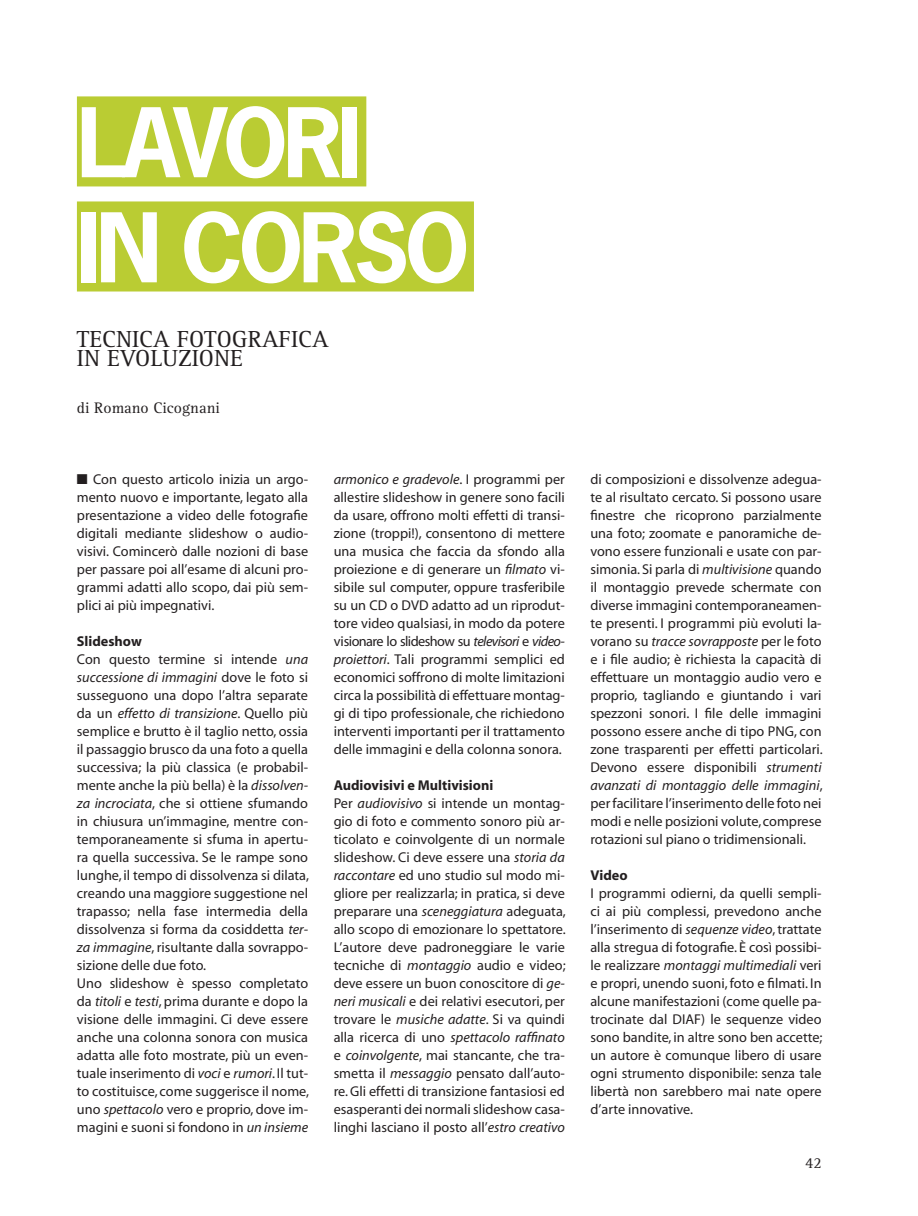
<style>
.page{position:relative;width:918px;height:1216px;background:#fff}
.page>*{position:absolute;margin:0;border:0;box-sizing:border-box;transform-origin:0 0}
.t1{font:700 90px/105px "News Gothic";letter-spacing:-.05em;color:#fff}
.t2{font:24px/19.5px "Rotis Serif";color:#231f20}
.t3{font:15.75px "Rotis Serif";color:#231f20}
.t4{font:14.25px/18px "Myriad";color:#231f20;text-align:justify}
.t5{font:700 14.25px "Myriad";color:#231f20}
.s1{font-weight:700}
.s2{font-style:italic}
</style>
<div class="page">
<div style="left:77px;top:96px;width:289px;height:90px;background:#bacc33"></div>
<div style="left:77px;top:201px;width:397px;height:90px;background:#bacc33"></div>
<h1 class="t1" style="left:77px;top:98px;width:394px">LAVORI<br>IN CORSO</h1>
<h2 class="t2" style="left:77px;top:331px;width:253px">TECNICA FOTOGRAFICA<br>IN EVOLUZIONE</h2>
<p class="t3" style="left:77px;top:402px;width:144px">di Romano Cicognani</p>
<p class="t4" style="left:77px;top:471px;width:233px">■ Con questo articolo inizia un argo&shy;mento nuovo e importante, legato alla presentazione a video delle fotografie digitali mediante slideshow o audio&shy;visivi. Comincerò dalle nozioni di base per passare poi all’esame di alcuni pro&shy;grammi adatti allo scopo, dai più sem&shy;plici ai più impegnativi.</p>
<p class="t4" style="left:77px;top:633px;width:234px;text-align:left"><span class="s1">Slideshow<br></span>Con questo termine si intende <span class="s2">una successione di immagini</span> dove le foto si susseguono una dopo l’altra separate da un <span class="s2">effetto di transizione</span>. Quello più semplice e brutto è il taglio netto, ossia il passaggio brusco da una foto a quella successiva; la più classica (e probabil&shy;mente anche la più bella) è la <span class="s2">dissolven&shy;za incrociata</span>, che si ottiene sfumando in chiusura un’immagine, mentre con&shy;temporaneamente si sfuma in apertu&shy;ra quella successiva. Se le rampe sono lunghe, il tempo di dissolvenza si dilata, creando una maggiore suggestione nel trapasso; nella fase intermedia della dissolvenza si forma da cosiddetta <span class="s2">ter&shy;za immagine</span>, risultante dalla sovrappo&shy;sizione delle due foto.<br>Uno slideshow è spesso completato da <span class="s2">titoli</span> e <span class="s2">testi</span>, prima durante e dopo la visione delle immagini. Ci deve essere anche una colonna sonora con musica adatta alle foto mostrate, più un even&shy;tuale inserimento di <span class="s2">voci</span> e <span class="s2">rumori</span>. Il tut&shy;to costituisce, come suggerisce il nome, uno <span class="s2">spettacolo</span> vero e proprio, dove im&shy;magini e suoni si fondono in <span class="s2">un insieme</span></p>
<p class="t4" style="left:333px;top:471px;width:233px"><span class="s2">armonico e gradevole</span>. I programmi per allestire slideshow in genere sono facili da usare, offrono molti effetti di transi&shy;zione (troppi!), consentono di mettere una musica che faccia da sfondo alla proiezione e di generare un <span class="s2">filmato</span> vi&shy;sibile sul computer, oppure trasferibile su un CD o DVD adatto ad un riprodut&shy;tore video qualsiasi, in modo da potere visionare lo slideshow su <span class="s2">televisori</span> e <span class="s2">video&shy;proiettori</span>. Tali programmi semplici ed economici soffrono di molte limitazioni circa la possibilità di effettuare montag&shy;gi di tipo professionale, che richiedono interventi importanti per il trattamento delle immagini e della colonna sonora.</p>
<p class="t4" style="left:333px;top:777px;width:234px;text-align:left"><span class="s1">Audiovisivi e Multivisioni<br></span>Per <span class="s2">audiovisivo</span> si intende un montag&shy;gio di foto e commento sonoro più ar&shy;ticolato e coinvolgente di un normale slideshow. Ci deve essere una <span class="s2">storia da raccontare</span> ed uno studio sul modo mi&shy;gliore per realizzarla; in pratica, si deve preparare una <span class="s2">sceneggiatura</span> adeguata, allo scopo di emozionare lo spettatore.<br>L’autore deve padroneggiare le varie tecniche di <span class="s2">montaggio</span> audio e video; deve essere un buon conoscitore di <span class="s2">ge&shy;neri musicali</span> e dei relativi esecutori, per trovare le <span class="s2">musiche adatte</span>. Si va quindi alla ricerca di uno <span class="s2">spettacolo raffinato </span>e <span class="s2">coinvolgente</span>, mai stancante, che tra&shy;smetta il <span class="s2">messaggio</span> pensato dall’auto&shy;re. Gli effetti di transizione fantasiosi ed esasperanti dei normali slideshow casa&shy;linghi lasciano il posto all’<span class="s2">estro creativo</span></p>
<p class="t4" style="left:590px;top:471px;width:234px">di composizioni e dissolvenze adegua&shy;te al risultato cercato. Si possono usare finestre che ricoprono parzialmente una foto; zoomate e panoramiche de&shy;vono essere funzionali e usate con par&shy;simonia. Si parla di <span class="s2">multivisione</span> quando il montaggio prevede schermate con diverse immagini contemporaneamen&shy;te presenti. I programmi più evoluti la&shy;vorano su <span class="s2">tracce sovrapposte</span> per le foto e i file audio; è richiesta la capacità di effettuare un montaggio audio vero e proprio, tagliando e giuntando i vari spezzoni sonori. I file delle immagini possono essere anche di tipo PNG, con zone trasparenti per effetti particolari.<br>Devono essere disponibili <span class="s2">strumenti avanzati di montaggio delle immagini</span>, per facilitare l’inserimento delle foto nei modi e nelle posizioni volute, comprese rotazioni sul piano o tridimensionali.</p>
<p class="t5" style="left:590px;top:869px;width:39px">Video</p>
<p class="t4" style="left:590px;top:885px;width:233px">I programmi odierni, da quelli sempli&shy;ci ai più complessi, prevedono anche l’inserimento di <span class="s2">sequenze video</span>, trattate alla stregua di fotografie. È così possibi&shy;le realizzare <span class="s2">montaggi multimediali</span> veri e propri, unendo suoni, foto e filmati. In alcune manifestazioni (come quelle pa&shy;trocinate dal DIAF) le sequenze video sono bandite, in altre sono ben accette; un autore è comunque libero di usare ogni strumento disponibile: senza tale libertà non sarebbero mai nate opere d’arte innovative.</p>
<p class="t3" style="left:805px;top:1156px;width:18px">42</p>
</div>
